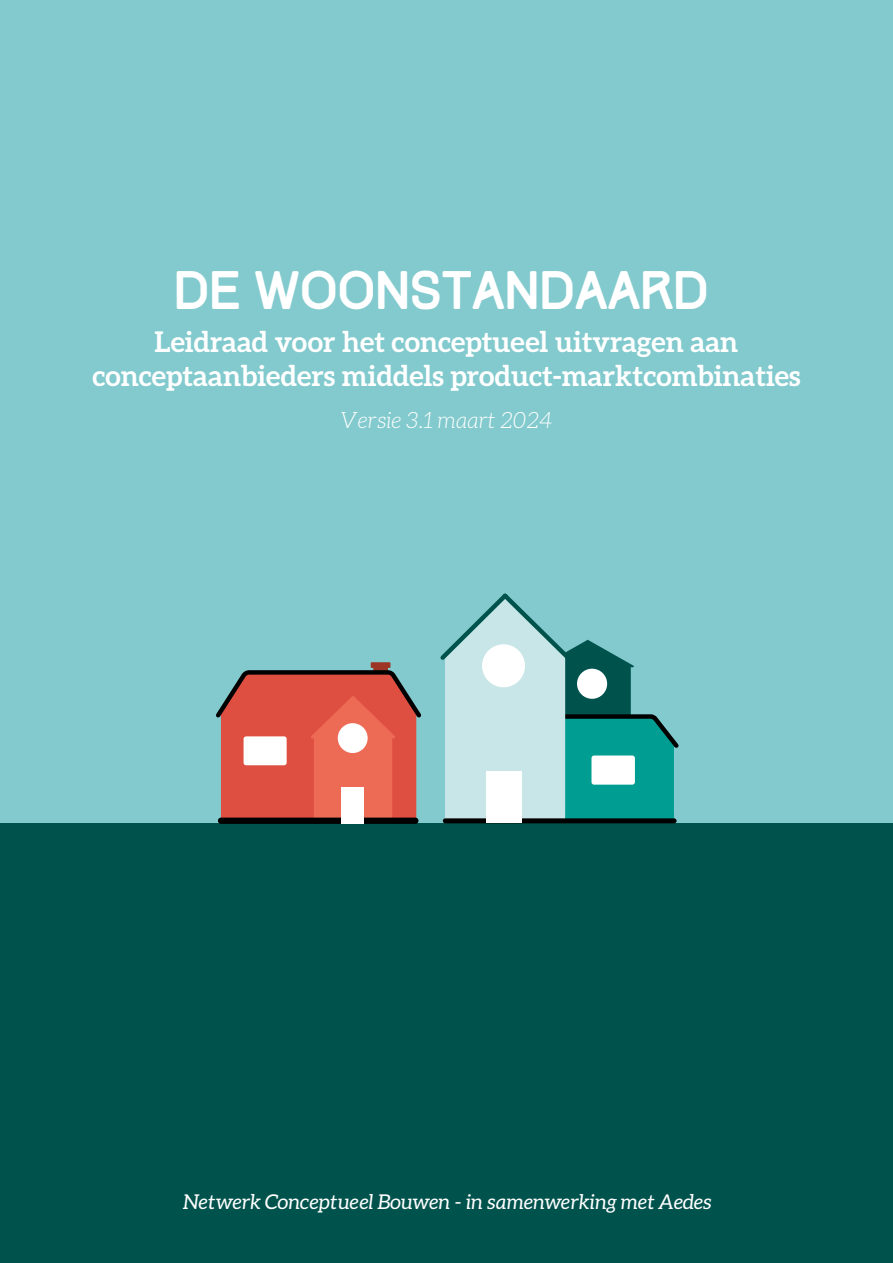
<style>
.page{position:relative;width:893px;height:1263px;background:#fff}
.page>*{position:absolute;margin:0;border:0;box-sizing:border-box;transform-origin:0 0}
.t1{font:47.4px "Track";color:#fff}
.t2{font:700 28.5px/34.2px "Aleo";color:#fff;text-align:center}
.t3{font:italic 300 22.5px "Aleo";color:#fff}
.t4{font:italic 20.4px "Aleo";color:#fff}
</style>
<div class="page">
<div style="left:0;top:754px;width:893px;height:509px;background:#00534d"></div>
<div style="left:0;top:0;width:893px;height:823px;background:#82cacd"></div>
<svg style="left:440px;top:593px;width:239px;height:230px"></svg>
<div style="left:218px;top:818px;width:200px;height:6px;background:#000;border-radius:3px"></div>
<div style="left:341px;top:787px;width:23px;height:37px;background:#fff"></div>
<svg style="left:216px;top:662px;width:206px;height:160px"></svg>
<h1 class="t1" style="left:174px;top:259px;width:536px">DE WOONSTANDAARD</h1>
<p class="t2" style="left:92px;top:324px;width:710px">Leidraad voor het conceptueel uitvragen aan conceptaanbieders middels product-marktcombinaties</p>
<p class="t3" style="left:341px;top:408px;width:213px">Versie 3.1 maart 2024</p>
<p class="t4" style="left:183px;top:1190px;width:530px">Netwerk Conceptueel Bouwen - in samenwerking met Aedes</p>
</div>
